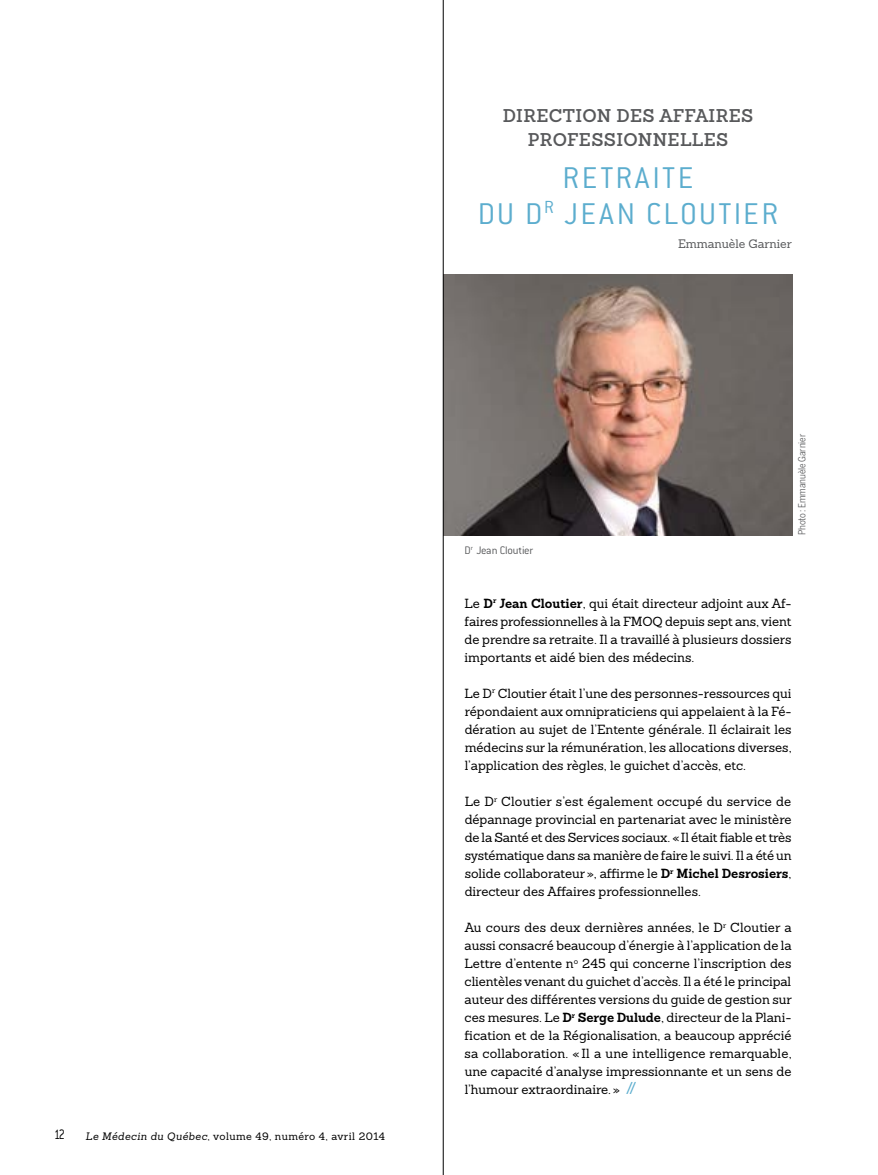
<style>
.page{position:relative;width:878px;height:1175px;background:#fff}
.page>*{position:absolute;margin:0;border:0;box-sizing:border-box;transform-origin:0 0}
.t1{font:300 33px/36px "Conduit ITC";letter-spacing:.08em;color:#5cadce;text-align:center}
.t2{font:600 18px/24px "Sanchez Slab";letter-spacing:.02em;color:#58595b;text-align:center}
.t3{font:300 15px "Conduit ITC";color:#000;scale:.8 1}
.t4{font:12.9px/18px "Sanchez Slab";color:#000}
.t5{font:12px "Sanchez Slab";color:#58595b}
.t6{font:300 12px "Conduit ITC";color:#58595b}
.t7{font:10.5px "Sanchez Slab";letter-spacing:.04em;color:#000}
.t8{font:9.75px "Benton Sans Cond";letter-spacing:-.01em;color:#58595b}
.s1{font-style:italic}
.s2{font-weight:700}
.s3{font-family:"Conduit ITC";font-weight:500;font-size:19.2px;color:#5cadce}
</style>
<div class="page">
<img style="left:444px;top:274px;width:348px;height:261px">
<hr style="left:443px;top:0;width:1px;height:1174px;background:#000">
<p class="t3" style="left:54px;top:1126px;width:15px">12</p>
<p class="t7" style="left:86px;top:1129px;width:301px"><span class="s1">Le Médecin du Québec</span>, volume 49, numéro 4, avril 2014</p>
<h2 class="t2" style="left:502px;top:103px;width:252px">DIRECTION DES AFFAIRES<br>PROFESSIONNELLES</h2>
<h1 class="t1" style="left:478px;top:160px;width:302px">RETRAITE<br>DU D <sup>R</sup> JEAN CLOUTIER</h1>
<p class="t5" style="left:678px;top:235px;width:115px">Emmanuèle Garnier</p>
<p class="t6" style="left:464px;top:543px;width:70px">D <sup>R</sup> JEAN CLOUTIER</p>
<p class="t8" style="left:796px;top:535px;width:103px;rotate:-90deg">Photo: Emmanuèle Garnier</p>
<p class="t4" style="left:464px;top:594px;width:328px">Le <span class="s2">D</span><sup>r</sup> <span class="s2">Jean Cloutier</span>, qui était directeur adjoint aux Af&shy;faires professionnelles à la FMOQ depuis sept ans, vient de prendre sa retraite. Il a travaillé à plusieurs dossiers importants et aidé bien des médecins.</p>
<p class="t4" style="left:464px;top:684px;width:328px">Le D<sup>r</sup> Cloutier était l’une des personnes-ressources qui répondaient aux omnipraticiens qui appelaient à la Fé&shy;dération au sujet de l’Entente générale. Il éclairait les médecins sur la rémunération, les allocations diverses, l’application des règles, le guichet d’accès, etc.</p>
<p class="t4" style="left:464px;top:792px;width:328px;text-align:justify">Le D<sup>r</sup> Cloutier s’est également occupé du service de dépannage provincial en partenariat avec le ministère de la Santé et des Services sociaux. «Il était fiable et très systématique dans sa manière de faire le suivi. Il a été un solide collaborateur», affirme le <span class="s2">D</span><sup>r</sup> <span class="s2">Michel Desrosiers</span>, directeur des Affaires professionnelles.</p>
<p class="t4" style="left:464px;top:918px;width:329px;text-align:justify">Au cours des deux dernières années, le D<sup>r</sup> Cloutier a aussi consacré beaucoup d’énergie à l’application de la Lettre d’entente n<sup>o</sup> 245 qui concerne l’inscription des clientèles venant du guichet d’accès. Il a été le principal auteur des différentes versions du guide de gestion sur ces mesures. Le <span class="s2">D</span><sup>r</sup> <span class="s2">Serge Dulude</span>, directeur de la Plani&shy;fication et de la Régionalisation, a beaucoup apprécié sa collaboration. « Il a une intelligence remarquable, une capacité d’analyse impressionnante et un sens de l’humour extraordinaire.» <span class="s3">//</span></p>
</div>
